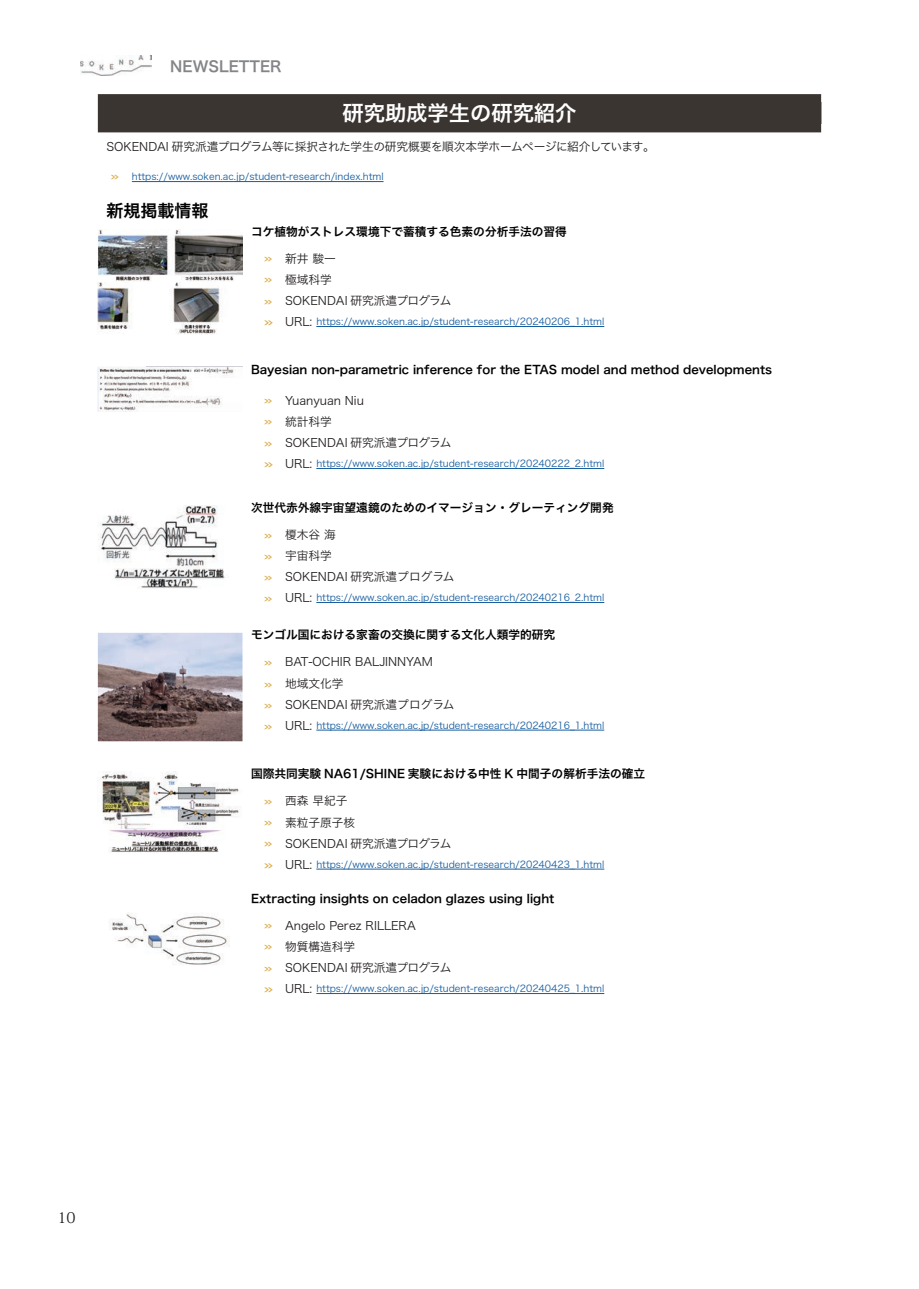
<style>
.page{position:relative;width:919px;height:1289px;background:#fff}
.page>*{position:absolute;margin:0;border:0;box-sizing:border-box;transform-origin:0 0}
.t1{font:21.3px "Hira Kaku Pro N W6";color:#fff}
.t2{font:16.95px "Hira Kaku Pro N W6";color:#000}
.t3{font:14.85px "Hira Kaku Pro N W6";color:#828487}
.t4{font:14.85px "Koz Min Pr 6 N";color:#231f20}
.t5{font:11.7px "Hira Kaku Pro N W6";color:#000}
.t6{font:11.7px/21.3px "Hira Kaku Pro N W3";color:#231f20}
.t7{font:11.7px "Hira Kaku Pro N W3";letter-spacing:-.03em;color:#231f20}
.t8{font:9.6px "Hira Kaku Pro W3";color:#175d9e}
.s1{font-family:"Myriad Pro";font-size:11.7px;color:#daa93e}
.s2{font-family:"Myriad Pro";color:#daa93e}
.s3{font-family:"Myriad Pro";font-size:12.75px;color:#daa93e}
.s4{font-family:"Hira Kaku Pro N W3";font-size:11.7px;color:#231f20}
</style>
<div class="page">
<img style="left:81px;top:56px;width:71px;height:20px">
<div style="left:98px;top:94px;width:723px;height:38px;background:#3b3532"></div>
<hr style="left:132px;top:181px;width:251px;height:1px;background:#175d9e">
<img style="left:98px;top:229px;width:144px;height:106px">
<hr style="left:316px;top:326px;width:288px;height:1px;background:#175d9e">
<img style="left:98px;top:367px;width:136px;height:45px">
<hr style="left:316px;top:468px;width:288px;height:1px;background:#175d9e">
<img style="left:98px;top:505px;width:127px;height:84px">
<hr style="left:316px;top:602px;width:288px;height:1px;background:#175d9e">
<img style="left:98px;top:632px;width:144px;height:109px">
<hr style="left:316px;top:729px;width:288px;height:1px;background:#175d9e">
<img style="left:100px;top:771px;width:140px;height:82px">
<hr style="left:316px;top:868px;width:288px;height:1px;background:#175d9e">
<img style="left:110px;top:914px;width:120px;height:51px">
<hr style="left:316px;top:993px;width:288px;height:1px;background:#175d9e">
<h3 class="t3" style="left:170px;top:53px;width:113px">NEWSLETTER</h3>
<h1 class="t1" style="left:342px;top:94px;width:235px">研究助成学生の研究紹介</h1>
<p class="t7" style="left:106px;top:136px;width:550px">SOKENDAI 研究派遣プログラム等に採択された学生の研究概要を順次本学ホームページに紹介しています。</p>
<p class="t8" style="left:111px;top:168px;width:274px"><span class="s1">»</span> https://www.soken.ac.jp/student-research/index.html</p>
<h2 class="t2" style="left:106px;top:195px;width:104px">新規掲載情報</h2>
<p class="t5" style="left:251px;top:221px;width:317px">コケ植物がストレス環境下で蓄積する色素の分析手法の習得</p>
<p class="t6" style="left:264px;top:247px;width:189px"><span class="s2">»</span> 新井 駿一<br><span class="s2">»</span> 極域科学<br><span class="s2">»</span> SOKENDAI 研究派遣プログラム</p>
<p class="t8" style="left:264px;top:313px;width:342px"><span class="s3">»</span> <span class="s4">URL:</span> https://www.soken.ac.jp/student-research/20240206_1.html</p>
<p class="t5" style="left:251px;top:358px;width:522px">Bayesian non-parametric inference for the ETAS model and method developments</p>
<p class="t6" style="left:264px;top:389px;width:189px"><span class="s2">»</span> Yuanyuan Niu<br><span class="s2">»</span> 統計科学<br><span class="s2">»</span> SOKENDAI 研究派遣プログラム</p>
<p class="t8" style="left:264px;top:455px;width:342px"><span class="s3">»</span> <span class="s4">URL:</span> https://www.soken.ac.jp/student-research/20240222_2.html</p>
<p class="t5" style="left:251px;top:497px;width:364px">次世代赤外線宇宙望遠鏡のためのイマージョン・グレーティング開発</p>
<p class="t6" style="left:264px;top:522px;width:192px"><span class="s2">»</span> 榎木谷 海<br><span class="s2">»</span> 宇宙科学<br><span class="s2">»</span> SOKENDAI 研究派遣プログラム</p>
<p class="t8" style="left:264px;top:589px;width:342px"><span class="s1">»</span> <span class="s4">URL:</span> https://www.soken.ac.jp/student-research/20240216_2.html</p>
<p class="t5" style="left:251px;top:624px;width:306px">モンゴル国における家畜の交換に関する文化人類学的研究</p>
<p class="t6" style="left:264px;top:650px;width:192px"><span class="s2">»</span> BAT-OCHIR BALJINNYAM<br><span class="s2">»</span> 地域文化学<br><span class="s2">»</span> SOKENDAI 研究派遣プログラム</p>
<p class="t8" style="left:264px;top:716px;width:342px"><span class="s1">»</span> <span class="s4">URL:</span> https://www.soken.ac.jp/student-research/20240216_1.html</p>
<p class="t5" style="left:251px;top:763px;width:395px">国際共同実験 NA61/SHINE 実験における中性 K 中間子の解析手法の確立</p>
<p class="t6" style="left:264px;top:789px;width:189px"><span class="s2">»</span> 西森 早紀子<br><span class="s2">»</span> 素粒子原子核<br><span class="s2">»</span> SOKENDAI 研究派遣プログラム</p>
<p class="t8" style="left:264px;top:855px;width:342px"><span class="s3">»</span> <span class="s4">URL:</span> https://www.soken.ac.jp/student-research/20240423_1.html</p>
<p class="t5" style="left:251px;top:887px;width:305px">Extracting insights on celadon glazes using light</p>
<p class="t6" style="left:264px;top:913px;width:189px"><span class="s2">»</span> Angelo Perez RILLERA<br><span class="s2">»</span> 物質構造科学<br><span class="s2">»</span> SOKENDAI 研究派遣プログラム</p>
<p class="t8" style="left:264px;top:979px;width:342px"><span class="s3">»</span> <span class="s4">URL:</span> https://www.soken.ac.jp/student-research/20240425_1.html</p>
<h3 class="t4" style="left:57px;top:1209px;width:20px">10</h3>
</div>
